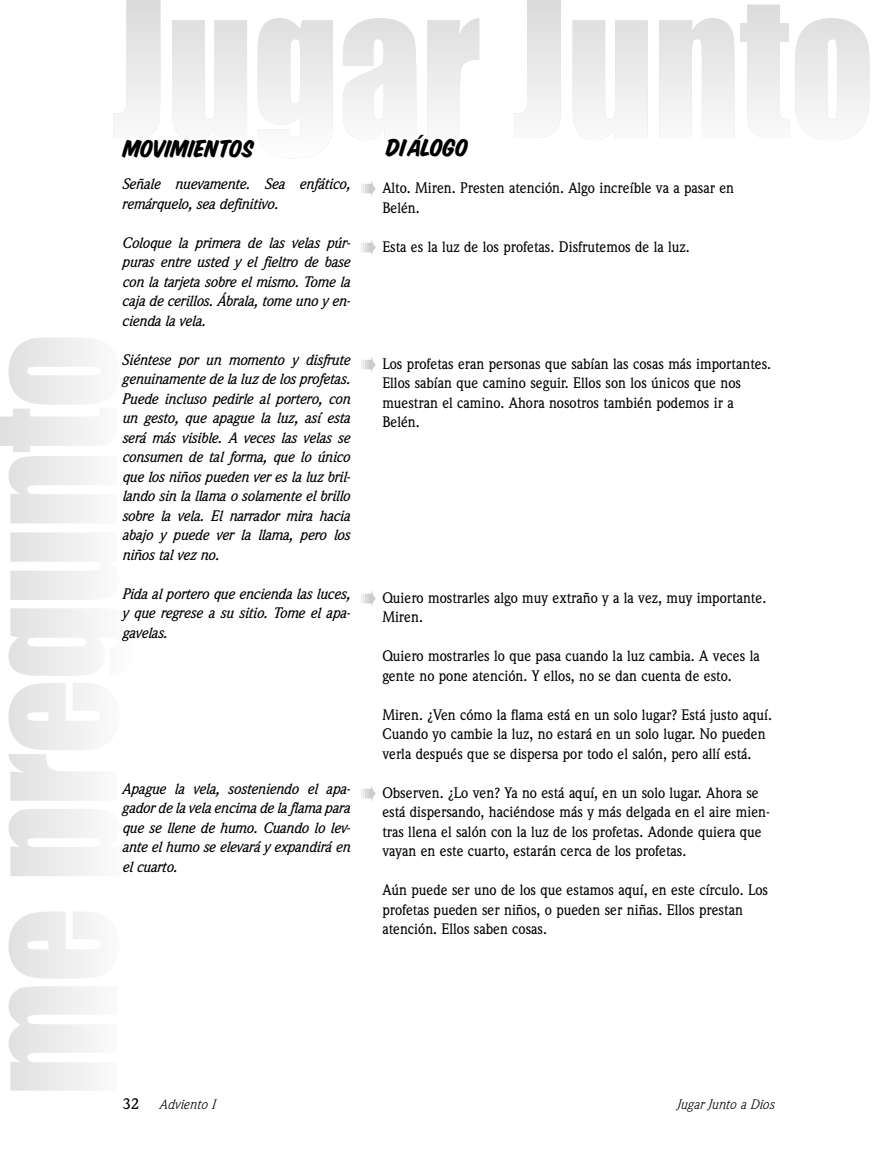
<style>
.page{position:relative;width:891px;height:1161px;background:#fff}
.page>*{position:absolute;margin:0;border:0;box-sizing:border-box;transform-origin:0 0}
.t1{font:27px "Sign Painter House Slant";letter-spacing:-.005em;color:#000;scale:1.05 1}
.t2{font:500 15px/19.5px "Weidemann";color:#000;scale:.95 1}
.t3{font:italic 500 15px/19.5px "Weidemann";letter-spacing:-.01em;color:#000;text-align:justify;scale:.95 1}
.t4{font:500 15px "Weidemann";color:#000}
.t5{font:italic 13.5px "Weidemann";color:#000}
.s1{font-size:25.5px}
.s2{font-family:"Lucida Grande"}
.s3{color:#ccc}
</style>
<div class="page">
<img style="left:9px;top:532px;width:84px;height:559px">
<svg style="left:114px;top:0;width:756px;height:158px"></svg>
<h1 class="t1" style="left:123px;top:132px;width:126px">MOVIMIENTOS</h1>
<p class="t3" style="left:123px;top:176px;width:241px">Señale nuevamente. Sea enfático, remárquelo, sea definitivo.</p>
<p class="t3" style="left:123px;top:234px;width:241px">Coloque la primera de las velas púr&shy;puras entre usted y el fieltro de base con la tarjeta sobre el mismo. Tome la caja de cerillos. Ábrala, tome uno y en&shy;cienda la vela.</p>
<p class="t3" style="left:123px;top:351px;width:242px">Siéntese por un momento y disfrute genuinamente de la luz de los profetas.<br>Puede incluso pedirle al portero, con un gesto, que apague la luz, así esta será más visible. A veces las velas se consumen de tal forma, que lo único que los niños pueden ver es la luz bril&shy;lando sin la llama o solamente el brillo sobre la vela. El narrador mira hacia abajo y puede ver la llama, pero los niños tal vez no.</p>
<p class="t3" style="left:123px;top:585px;width:241px">Pida al portero que encienda las luces, y que regrese a su sitio. Tome el apa&shy;gavelas.</p>
<p class="t3" style="left:123px;top:780px;width:241px">Apague la vela, sosteniendo el apa&shy;gador de la vela encima de la flama para que se llene de humo. Cuando lo lev&shy;ante el humo se elevará y expandirá en el cuarto.</p>
<h1 class="t1" style="left:386px;top:131px;width:80px">DI<span class="s1">a</span><span class="s2">´</span>LOGO</h1>
<p class="t2" style="left:382px;top:180px;width:372px;text-indent:-22px"><span class="s3">➠</span> Alto. Miren. Presten atención. Algo increíble va a pasar en<br>Belén.</p>
<p class="t2" style="left:361px;top:238px;width:348px"><span class="s3">➠</span> Esta es la luz de los profetas. Disfrutemos de la luz.</p>
<p class="t2" style="left:382px;top:355px;width:411px;text-indent:-22px"><span class="s3">➠</span> Los profetas eran personas que sabían las cosas más importantes.<br>Ellos sabían que camino seguir. Ellos son los únicos que nos muestran el camino. Ahora nosotros también podemos ir a Belén.</p>
<p class="t2" style="left:382px;top:589px;width:406px;text-indent:-22px"><span class="s3">➠</span> Quiero mostrarles algo muy extraño y a la vez, muy importante.<br>Miren.</p>
<p class="t2" style="left:382px;top:648px;width:399px">Quiero mostrarles lo que pasa cuando la luz cambia. A veces la gente no pone atención. Y ellos, no se dan cuenta de esto.</p>
<p class="t2" style="left:382px;top:706px;width:412px">Miren. ¿Ven cómo la flama está en un solo lugar? Está justo aquí.<br>Cuando yo cambie la luz, no estará en un solo lugar. No pueden verla después que se dispersa por todo el salón, pero allí está.</p>
<p class="t2" style="left:382px;top:784px;width:409px;text-indent:-22px"><span class="s3">➠</span> Observen. ¿Lo ven? Ya no está aquí, en un solo lugar. Ahora se está dispersando, haciéndose más y más delgada en el aire mien&shy;tras llena el salón con la luz de los profetas. Adonde quiera que vayan en este cuarto, estarán cerca de los profetas.</p>
<p class="t2" style="left:382px;top:882px;width:408px">Aún puede ser uno de los que estamos aquí, en este círculo. Los profetas pueden ser niños, o pueden ser niñas. Ellos prestan atención. Ellos saben cosas.</p>
<p class="t4" style="left:123px;top:1098px;width:18px">32</p>
<p class="t5" style="left:159px;top:1099px;width:58px">Adviento I</p>
<p class="t5" style="left:676px;top:1099px;width:99px">Jugar Junto a Dios</p>
</div>
